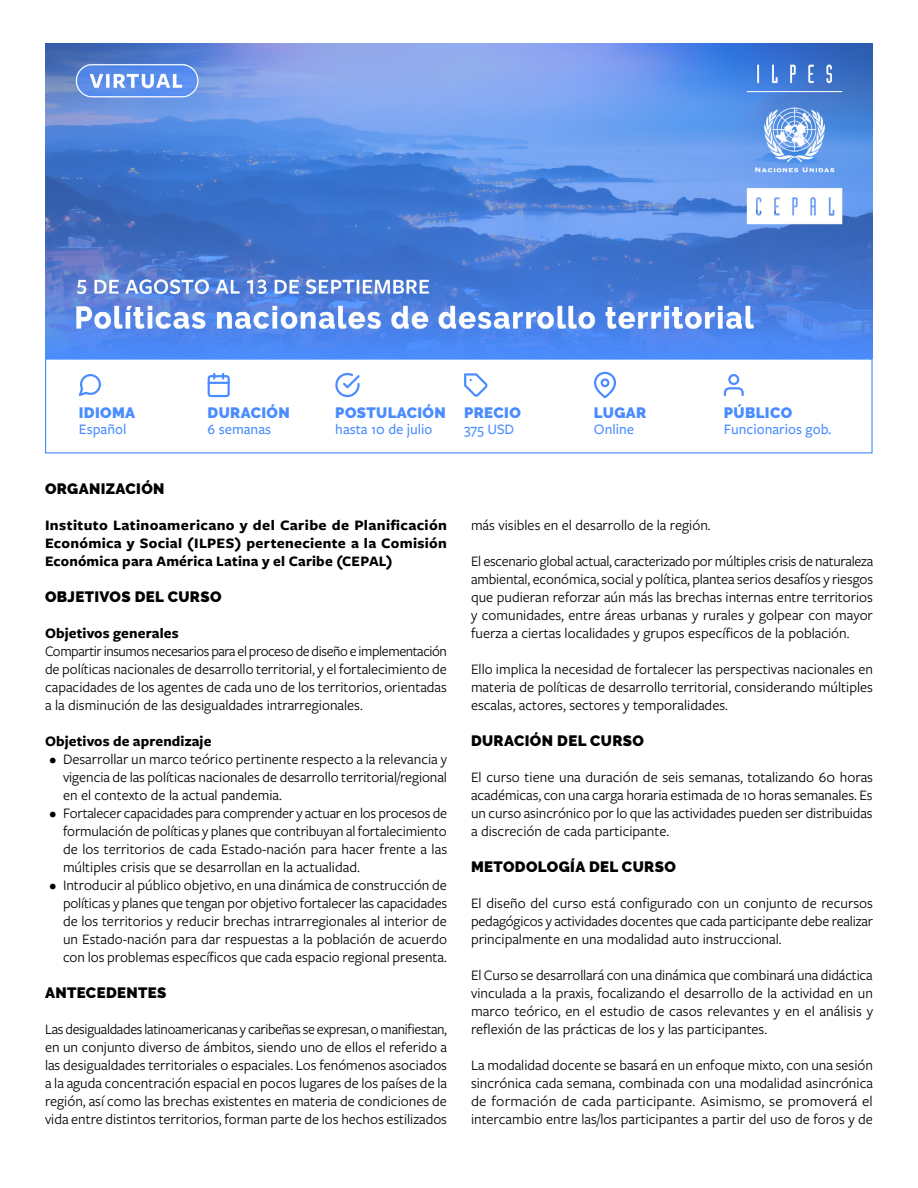
<style>
.page{position:relative;width:918px;height:1188px;background:#fff}
.page>*{position:absolute;margin:0;border:0;box-sizing:border-box;transform-origin:0 0}
.t1{font:15px/18px "Freight Sans Pro";color:#000;text-align:justify}
.t2{font:700 15px/18px "Freight Sans Pro";letter-spacing:.01em;color:#000;text-align:justify;scale:1.04 1}
.t3{font:900 15px "Raleway";letter-spacing:.025em;color:#000}
.t4{font:500 15px "Freight Sans Pro";color:#4a8cff}
.t5{font:900 15px "Raleway";letter-spacing:.025em;color:#4a8cff}
.t6{font:700 15px "Freight Sans Pro";letter-spacing:.01em;color:#000}
</style>
<div class="page">
<div style="left:45px;top:358px;width:828px;height:95px;border:1px solid #4a8cff"></div>
<svg style="left:79px;top:374px;width:22px;height:22px"></svg>
<svg style="left:208px;top:373px;width:22px;height:24px"></svg>
<svg style="left:335px;top:373px;width:25px;height:24px"></svg>
<svg style="left:464px;top:373px;width:24px;height:24px"></svg>
<svg style="left:594px;top:372px;width:22px;height:26px"></svg>
<svg style="left:724px;top:374px;width:20px;height:22px"></svg>
<img style="left:45px;top:44px;width:828px;height:314px">
<p class="t5" style="left:79px;top:404px;width:58px">IDIOMA</p>
<p class="t4" style="left:79px;top:419px;width:49px">Español</p>
<p class="t5" style="left:208px;top:404px;width:84px">DURACIÓN</p>
<p class="t4" style="left:208px;top:419px;width:65px">6 semanas</p>
<p class="t5" style="left:335px;top:404px;width:112px">POSTULACIÓN</p>
<p class="t4" style="left:335px;top:419px;width:99px">hasta 10 de julio</p>
<p class="t5" style="left:464px;top:404px;width:58px">PRECIO</p>
<p class="t4" style="left:464px;top:419px;width:52px">375 USD</p>
<p class="t5" style="left:594px;top:404px;width:54px">LUGAR</p>
<p class="t4" style="left:594px;top:419px;width:42px">Online</p>
<p class="t5" style="left:724px;top:404px;width:70px">PÚBLICO</p>
<p class="t4" style="left:724px;top:419px;width:109px">Funcionarios gob.</p>
<p class="t3" style="left:45px;top:480px;width:121px">ORGANIZACIÓN</p>
<p class="t2" style="left:45px;top:515px;width:388px">Instituto Latinoamericano y del Caribe de Planificación Económica y Social (ILPES) perteneciente a la Comisión Económica para América Latina y el Caribe (CEPAL)</p>
<p class="t3" style="left:45px;top:588px;width:178px">OBJETIVOS DEL CURSO</p>
<p class="t6" style="left:45px;top:622px;width:135px">Objetivos generales</p>
<p class="t1" style="left:45px;top:641px;width:404px">Compartir insumos necesarios para el proceso de diseño e implementación de políticas nacionales de desarrollo territorial, y el fortalecimiento de capacidades de los agentes de cada uno de los territorios, orientadas a la disminución de las desigualdades intrarregionales.</p>
<p class="t6" style="left:45px;top:730px;width:168px">Objetivos de aprendizaje</p>
<p class="t1" style="left:63px;top:749px;width:386px;text-indent:-14px">• Desarrollar un marco teórico pertinente respecto a la relevancia y vigencia de las políticas nacionales de desarrollo territorial/regional en el contexto de la actual pandemia.</p>
<p class="t1" style="left:63px;top:803px;width:386px;text-indent:-14px">• Fortalecer capacidades para comprender y actuar en los procesos de formulación de políticas y planes que contribuyan al fortalecimiento de los territorios de cada Estado-nación para hacer frente a las múltiples crisis que se desarrollan en la actualidad.</p>
<p class="t1" style="left:63px;top:875px;width:386px;text-indent:-14px">• Introducir al público objetivo, en una dinámica de construcción de políticas y planes que tengan por objetivo fortalecer las capacidades de los territorios y reducir brechas intrarregionales al interior de un Estado-nación para dar respuestas a la población de acuerdo con los problemas específicos que cada espacio regional presenta.</p>
<p class="t3" style="left:45px;top:984px;width:123px">ANTECEDENTES</p>
<p class="t1" style="left:45px;top:1019px;width:404px">Las desigualdades latinoamericanas y caribeñas se expresan, o manifiestan, en un conjunto diverso de ámbitos, siendo uno de ellos el referido a las desigualdades territoriales o espaciales. Los fenómenos asociados a la aguda concentración espacial en pocos lugares de los países de la región, así como las brechas existentes en materia de condiciones de vida entre distintos territorios, forman parte de los hechos estilizados</p>
<p class="t1" style="left:471px;top:515px;width:241px">más visibles en el desarrollo de la región.</p>
<p class="t1" style="left:471px;top:551px;width:404px">El escenario global actual, caracterizado por múltiples crisis de naturaleza ambiental, económica, social y política, plantea serios desafíos y riesgos que pudieran reforzar aún más las brechas internas entre territorios y comunidades, entre áreas urbanas y rurales y golpear con mayor fuerza a ciertas localidades y grupos específicos de la población.</p>
<p class="t1" style="left:471px;top:659px;width:404px">Ello implica la necesidad de fortalecer las perspectivas nacionales en materia de políticas de desarrollo territorial, considerando múltiples escalas, actores, sectores y temporalidades.</p>
<p class="t3" style="left:471px;top:732px;width:175px">DURACIÓN DEL CURSO</p>
<p class="t1" style="left:471px;top:767px;width:404px">El curso tiene una duración de seis semanas, totalizando 60 horas académicas, con una carga horaria estimada de 10 horas semanales. Es un curso asincrónico por lo que las actividades pueden ser distribuidas a discreción de cada participante.</p>
<p class="t3" style="left:471px;top:858px;width:206px">METODOLOGÍA DEL CURSO</p>
<p class="t1" style="left:471px;top:893px;width:404px">El diseño del curso está configurado con un conjunto de recursos pedagógicos y actividades docentes que cada participante debe realizar principalmente en una modalidad auto instruccional.</p>
<p class="t1" style="left:471px;top:965px;width:404px">El Curso se desarrollará con una dinámica que combinará una didáctica vinculada a la praxis, focalizando el desarrollo de la actividad en un marco teórico, en el estudio de casos relevantes y en el análisis y reflexión de las prácticas de los y las participantes.</p>
<p class="t1" style="left:471px;top:1055px;width:404px">La modalidad docente se basará en un enfoque mixto, con una sesión sincrónica cada semana, combinada con una modalidad asincrónica de formación de cada participante. Asimismo, se promoverá el intercambio entre las/los participantes a partir del uso de foros y de</p>
</div>
